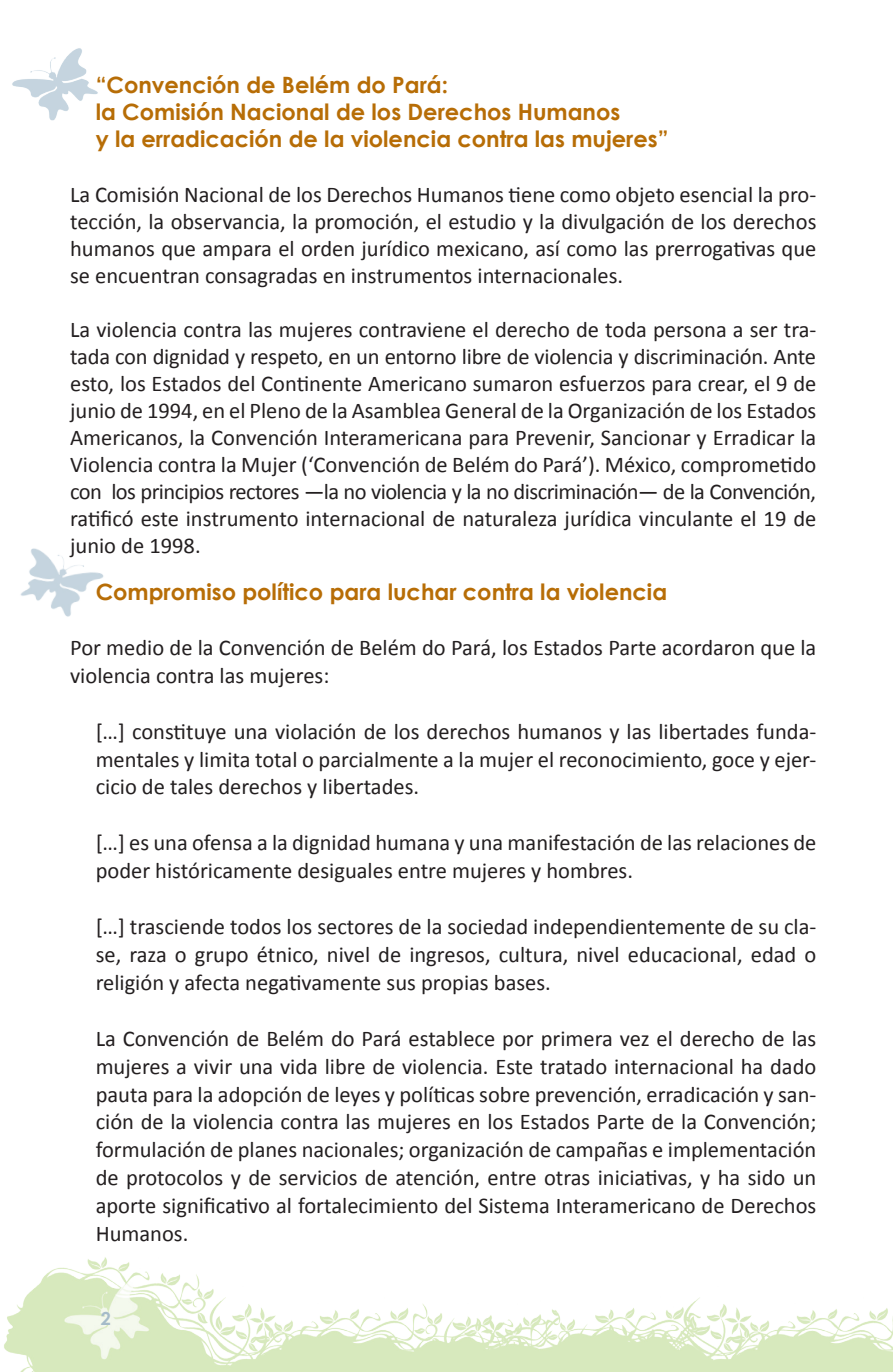
<style>
.page{position:relative;width:893px;height:1372px;background:#fff}
.page>*{position:absolute;margin:0;border:0;box-sizing:border-box;transform-origin:0 0}
.t1{font:22.5px/27.9px "Calibri";color:#231f20;text-align:justify}
.t2{font:700 22.5px "Century Gothic";color:#b76d06}
.t3{font:700 18px "Century Gothic";color:#a5bbc9}
</style>
<div class="page">
<img style="left:4px;top:1257px;width:889px;height:114px">
<img style="left:20px;top:548px;width:84px;height:69px">
<img style="left:12px;top:48px;width:86px;height:73px">
<h5 class="t2" style="left:96px;top:71px;width:354px">“Convención de Belém do Pará:</h5>
<h5 class="t2" style="left:96px;top:125px;width:574px">y la erradicación de la violencia contra las mujeres”</h5>
<h5 class="t2" style="left:96px;top:98px;width:526px">la Comisión Nacional de los Derechos Humanos</h5>
<p class="t1" style="left:70px;top:179px;width:748px;line-height:27px">La Comisión Nacional de los Derechos Humanos tiene como objeto esencial la pro&shy;tección, la observancia, la promoción, el estudio y la divulgación de los derechos humanos que ampara el orden jurídico mexicano, así como las prerrogativas que se encuentran consagradas en instrumentos internacionales.</p>
<p class="t1" style="left:70px;top:314px;width:748px;line-height:27px">La violencia contra las mujeres contraviene el derecho de toda persona a ser tra&shy;tada con dignidad y respeto, en un entorno libre de violencia y discriminación. Ante esto, los Estados del Continente Americano sumaron esfuerzos para crear, el 9 de junio de 1994, en el Pleno de la Asamblea General de la Organización de los Estados Americanos, la Convención Interamericana para Prevenir, Sancionar y Erradicar la Violencia contra la Mujer (‘Convención de Belém do Pará’). México, comprometido con los principios rectores —la no violencia y la no discriminación— de la Convención, ratificó este instrumento internacional de naturaleza jurídica vinculante el 19 de</p>
<p class="t1" style="left:70px;top:530px;width:132px">junio de 1998.</p>
<h5 class="t2" style="left:96px;top:577px;width:573px">Compromiso político para luchar contra la violencia</h5>
<p class="t1" style="left:70px;top:632px;width:748px">Por medio de la Convención de Belém do Pará, los Estados Parte acordaron que la violencia contra las mujeres:</p>
<p class="t1" style="left:96px;top:716px;width:722px">[…] constituye una violación de los derechos humanos y las libertades funda&shy;mentales y limita total o parcialmente a la mujer el reconocimiento, goce y ejer&shy;cicio de tales derechos y libertades.</p>
<p class="t1" style="left:96px;top:827px;width:722px">[…] es una ofensa a la dignidad humana y una manifestación de las relaciones de poder históricamente desiguales entre mujeres y hombres.</p>
<p class="t1" style="left:96px;top:911px;width:722px">[…] trasciende todos los sectores de la sociedad independientemente de su cla&shy;se, raza o grupo étnico, nivel de ingresos, cultura, nivel educacional, edad o religión y afecta negativamente sus propias bases.</p>
<p class="t1" style="left:96px;top:1023px;width:722px">La Convención de Belém do Pará establece por primera vez el derecho de las mujeres a vivir una vida libre de violencia. Este tratado internacional ha dado pauta para la adopción de leyes y políticas sobre prevención, erradicación y san&shy;ción de la violencia contra las mujeres en los Estados Parte de la Convención; formulación de planes nacionales; organización de campañas e implementación de protocolos y de servicios de atención, entre otras iniciativas, y ha sido un aporte significativo al fortalecimiento del Sistema Interamericano de Derechos Humanos.</p>
<p class="t3" style="left:101px;top:1306px;width:12px">2</p>
</div>
